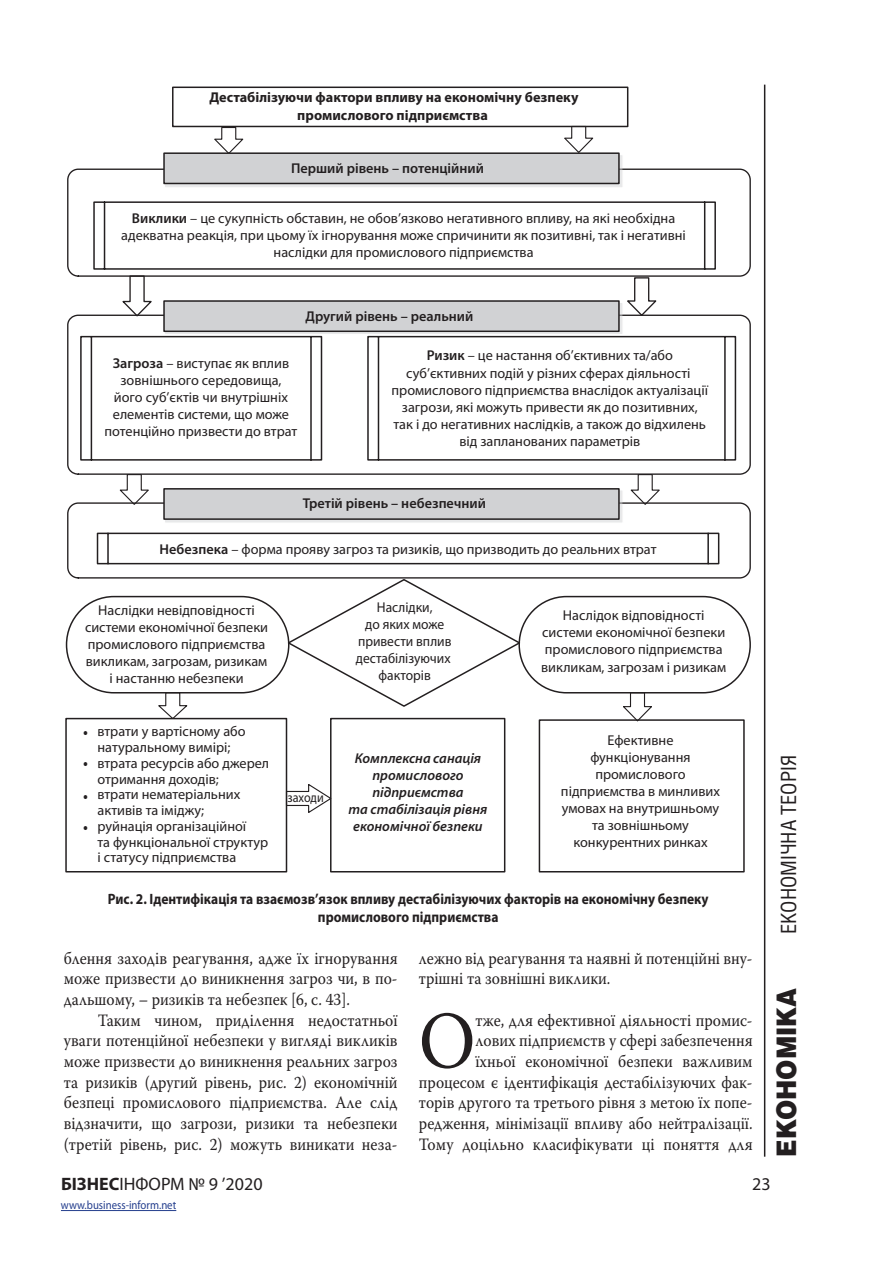
<style>
.page{position:relative;width:893px;height:1263px;background:#fff}
.page>*{position:absolute;margin:0;border:0;box-sizing:border-box;transform-origin:0 0}
.Osnova{font:80.1px "Warnock Pro";color:#231f20;scale:.9 1}
.t1{font:900 27px "Helios";color:#231f20;scale:.9 1}
.t2{font:21px "Helios Cond";color:#231f20}
.t3{font:18px "Myriad Pro";color:#231f20}
.Osnova-2{font:17.25px/20.7px "Warnock Pro";color:#231f20;text-align:justify;scale:.9 1}
.Title_table{font:700 15px/18px "Myriad Pro";color:#231f20;text-align:center;scale:.9 1}
.t4{font:14.25px/17.1px "Myriad Pro";color:#231f20;text-align:center}
.t5{font:italic 600 14.25px/17.1px "Myriad Pro";color:#231f20;text-align:center}
.t6{font:700 14.25px/17.1px "Myriad Pro";color:#231f20;text-align:center}
.t7{font:600 14.25px "Myriad Pro";color:#231f20}
.t8{font:14.25px/17.1px "Myriad Pro";color:#231f20;text-align:center;scale:.95 1}
.t9{font:13.5px "Myriad Pro";color:#231f20;scale:.9 1}
.t10{font:13.5px "Wingdings";color:#231f20;scale:.9 1}
.t11{font:12px "Myriad Pro";color:#253f8e;scale:.9 1}
.s1{font-weight:600}
.s2{font-weight:700}
</style>
<div class="page">
<hr style="left:764px;top:85px;width:1px;height:1072px;background:#231f20">
<hr style="left:61px;top:1210px;width:115px;height:1px;background:#253f8e">
<div style="left:172px;top:87px;width:456px;height:40px;border:2px solid #231f20"></div>
<svg style="left:212px;top:126px;width:33px;height:26px"></svg>
<svg style="left:562px;top:125px;width:33px;height:27px"></svg>
<img style="left:165px;top:155px;width:458px;height:32px">
<div style="left:164px;top:153px;width:455px;height:30px;background:#d1d2d4"></div>
<div style="left:163px;top:152px;width:457px;height:32px;border:2px solid #231f20"></div>
<img style="left:165px;top:318px;width:458px;height:16px">
<div style="left:164px;top:301px;width:455px;height:30px;background:#d1d2d4"></div>
<div style="left:163px;top:300px;width:457px;height:32px;border:2px solid #231f20"></div>
<svg style="left:80px;top:335px;width:243px;height:126px"></svg>
<svg style="left:367px;top:335px;width:370px;height:126px"></svg>
<svg style="left:96px;top:532px;width:624px;height:33px"></svg>
<div style="left:67px;top:502px;width:684px;height:76px;border:1px dashed #231f20;border-radius:11px"></div>
<img style="left:165px;top:490px;width:458px;height:33px">
<div style="left:164px;top:489px;width:455px;height:30px;background:#d1d2d4"></div>
<div style="left:163px;top:488px;width:457px;height:32px;border:2px solid #231f20"></div>
<svg style="left:286px;top:578px;width:237px;height:129px"></svg>
<div style="left:518px;top:596px;width:233px;height:97px;border:2px solid #231f20;border-radius:48px"></div>
<div style="left:66px;top:596px;width:223px;height:97px;border:2px solid #231f20;border-radius:48px"></div>
<div style="left:539px;top:719px;width:206px;height:153px;border:2px solid #231f20"></div>
<div style="left:65px;top:718px;width:222px;height:154px;border:2px solid #231f20"></div>
<div style="left:330px;top:718px;width:175px;height:154px;border:2px solid #231f20"></div>
<svg style="left:93px;top:201px;width:624px;height:117px"></svg>
<svg style="left:628px;top:473px;width:34px;height:32px"></svg>
<svg style="left:118px;top:473px;width:33px;height:32px"></svg>
<svg style="left:621px;top:692px;width:33px;height:30px"></svg>
<svg style="left:156px;top:692px;width:34px;height:28px"></svg>
<svg style="left:285px;top:782px;width:47px;height:32px"></svg>
<p class="t6" style="left:210px;top:89px;width:370px">Дестабілізуючи фактори впливу на економічну безпеку промислового підприємства</p>
<p class="t7" style="left:291px;top:159px;width:194px">Перший рівень – потенційний</p>
<p class="t4" style="left:121px;top:209px;width:566px"><span class="s1">Виклики</span> – це сукупність обставин, не обов’язково негативного впливу, на які необхідна адекватна реакція, при цьому їх ігнорування може спричинити як позитивні, так і негативні наслідки для промислового підприємства</p>
<p class="t7" style="left:306px;top:307px;width:169px">Другий рівень – реальний</p>
<p class="t4" style="left:105px;top:354px;width:194px"><span class="s1">Загроза</span> – виступає як вплив зовнішнього середовища, його суб’єктів чи внутрішніх елементів системи, що може потенційно призвести до втрат</p>
<p class="t4" style="left:392px;top:347px;width:318px"><span class="s1">Ризик</span> – це настання об’єктивних та/або суб’єктивних подій у різних сферах діяльності промислового підприємства внаслідок актуалізації загрози, які можуть привести як до позитивних, так і до негативних наслідків, а також до відхилень від запланованих параметрів</p>
<p class="t7" style="left:303px;top:494px;width:185px">Третій рівень – небезпечний</p>
<p class="t4" style="left:160px;top:540px;width:498px"><span class="s1">Небезпека</span> – форма прояву загроз та ризиків, що призводить до реальних втрат</p>
<p class="t4" style="left:85px;top:601px;width:184px">Наслідки невідповідності системи економічної безпеки промислового підприємства викликам, загрозам, ризикам і настанню небезпеки</p>
<p class="t10" style="left:83px;top:726px;width:8px">•</p>
<p class="t10" style="left:83px;top:757px;width:8px">•</p>
<p class="t10" style="left:83px;top:790px;width:8px">•</p>
<p class="t10" style="left:83px;top:821px;width:8px">•</p>
<p class="t4" style="left:98px;top:723px;width:173px;line-height:15.8px;text-align:left">втрати у вартісному або натуральному вимірі; втрата ресурсів або джерел отримання доходів;<br>втрати нематеріальних активів та іміджу;<br>руйнація організаційної<br>та функціональної структур і статусу підприємства</p>
<p class="t9" style="left:287px;top:789px;width:42px">заходи</p>
<p class="t8" style="left:356px;top:598px;width:102px">Наслідки,<br>до яких може привести вплив дестабілізуючих факторів</p>
<p class="t4" style="left:541px;top:607px;width:187px">Наслідок відповідності системи економічної безпеки промислового підприємства викликам, загрозам і ризикам</p>
<p class="t5" style="left:349px;top:749px;width:140px">Комплексна санація промислового підприємства<br>та стабілізація рівня економічної безпеки</p>
<p class="t4" style="left:561px;top:731px;width:161px">Ефективне функціонування промислового підприємства в минливих умовах на внутришньому та зовнішньому конкурентних ринках</p>
<p class="Title_table" style="left:108px;top:890px;width:669px">Рис. 2. Ідентифікація та взаємозв’язок впливу дестабілізуючих факторів на економічну безпеку промислового підприємства</p>
<p class="Osnova-2" style="left:64px;top:947px;width:372px">блення заходів реагування, адже їх ігнорування може призвести до виникнення загроз чи, в по&shy;дальшому, – ризиків та небезпек [6, с. 43].</p>
<p class="Osnova-2" style="left:64px;top:1009px;width:372px;text-indent:34px">Таким чином, приділення недостатньої уваги потенційної небезпеки у вигляді викликів може призвести до виникнення реальних загроз та ризиків (другий рівень, рис. 2) економічній безпеці промислового підприємства. Але слід відзначити, що загрози, ризики та небезпеки (третій рівень, рис. 2) можуть виникати неза-</p>
<p class="Osnova-2" style="left:419px;top:947px;width:372px">лежно від реагування та наявні й потенційні вну&shy;трішні та зовнішні виклики.</p>
<p class="Osnova" style="left:419px;top:992px;width:64px">О</p>
<p class="Osnova-2" style="left:419px;top:1009px;width:372px;text-align:right">тже, для ефективної діяльності промис-<br>лових підприємств у сфері забезпечення<br>їхньої економічної безпеки важливим процесом є ідентифікація дестабілізуючих фак&shy;торів другого та третього рівня з метою їх попе&shy;редження, мінімізації впливу або нейтралізації.<br>Тому доцільно класифікувати ці поняття для</p>
<h3 class="t2" style="left:776px;top:934px;width:180px;rotate:-90deg">ЕКОНОМІЧНА ТЕОРІЯ</h3>
<h2 class="t1" style="left:769px;top:1157px;width:189px;rotate:-90deg">ЕКОНОМІКА</h2>
<p class="t3" style="left:61px;top:1173px;width:203px"><span class="s2">БІЗНЕС</span>ІНФОРМ № 9 ’2020</p>
<p class="t3" style="left:752px;top:1173px;width:20px">23</p>
<p class="t11" style="left:61px;top:1198px;width:130px">www.business-inform.net</p>
</div>
